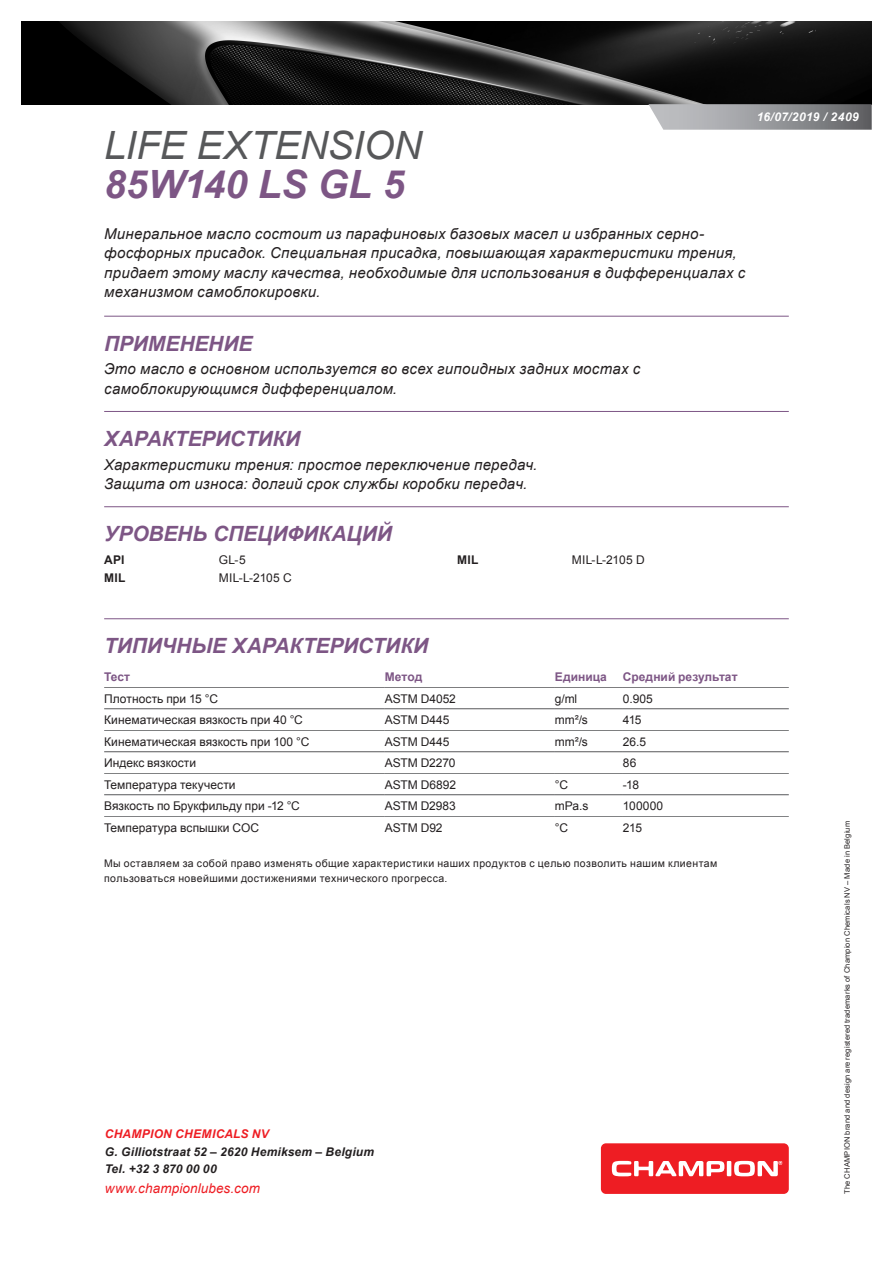
<style>
.page{position:relative;width:893px;height:1263px;background:#fff}
.page>*{position:absolute;margin:0;border:0;box-sizing:border-box;transform-origin:0 0}
.t1{font:italic 39px "Arial";letter-spacing:-.005em;color:#57585a}
.t2{font:italic 700 39px "Arial";color:#7d5685}
.t3{font:italic 700 21px "Arial";letter-spacing:-.005em;color:#7d5685}
.t4{font:italic 15px/19.5px "Arial";letter-spacing:.02em;color:#231f20}
.t5{font:italic 13.5px "Arial";letter-spacing:.01em;color:#ee1d23}
.t6{font:12px "Arial";letter-spacing:.005em;color:#231f20}
.t7{font:italic 700 12px/16.2px "Arial";letter-spacing:.015em;color:#231f20}
.t8{font:700 12px "Arial";color:#7d5685}
.t9{font:italic 700 12px "Arial";letter-spacing:.025em;color:#ee1d23}
.t10{font:italic 700 12px "Arial";letter-spacing:.035em;color:#fff}
.t11{font:700 12px "Arial";letter-spacing:.02em;color:#231f20}
.t12{font:12px "Arial";letter-spacing:-.015em;color:#231f20}
.t13{font:10.5px/15px "Arial";letter-spacing:.04em;color:#231f20}
.t14{font:7.5px "Arial";letter-spacing:.02em;color:#231f20}
</style>
<div class="page">
<img style="left:21px;top:21px;width:851px;height:83px">
<svg style="left:648px;top:104px;width:224px;height:26px;background:#999b9e"></svg>
<div style="left:601px;top:1143px;width:188px;height:51px;background:#ee1d23;border-radius:5px"></div>
<svg style="left:612px;top:1161px;width:112px;height:15px"></svg>
<hr style="left:727px;top:1161px;width:4px;height:15px;background:#fff">
<svg style="left:734px;top:1161px;width:48px;height:15px"></svg>
<hr style="left:104px;top:316px;width:685px;height:1px;background:#7d5685">
<hr style="left:104px;top:411px;width:685px;height:1px;background:#7d5685">
<hr style="left:104px;top:506px;width:685px;height:1px;background:#7d5685">
<hr style="left:104px;top:618px;width:685px;height:1px;background:#7d5685">
<hr style="left:104px;top:687px;width:281px;height:1px;background:#57585a">
<hr style="left:385px;top:687px;width:170px;height:1px;background:#57585a">
<hr style="left:555px;top:687px;width:68px;height:1px;background:#57585a">
<hr style="left:623px;top:687px;width:166px;height:1px;background:#57585a">
<hr style="left:104px;top:709px;width:281px;height:1px;background:#57585a">
<hr style="left:385px;top:709px;width:170px;height:1px;background:#57585a">
<hr style="left:555px;top:709px;width:68px;height:1px;background:#57585a">
<hr style="left:623px;top:709px;width:166px;height:1px;background:#57585a">
<hr style="left:104px;top:730px;width:281px;height:1px;background:#57585a">
<hr style="left:385px;top:730px;width:170px;height:1px;background:#57585a">
<hr style="left:555px;top:730px;width:68px;height:1px;background:#57585a">
<hr style="left:623px;top:730px;width:166px;height:1px;background:#57585a">
<hr style="left:104px;top:752px;width:281px;height:1px;background:#57585a">
<hr style="left:385px;top:752px;width:170px;height:1px;background:#57585a">
<hr style="left:555px;top:752px;width:68px;height:1px;background:#57585a">
<hr style="left:623px;top:752px;width:166px;height:1px;background:#57585a">
<hr style="left:104px;top:773px;width:281px;height:1px;background:#57585a">
<hr style="left:385px;top:773px;width:170px;height:1px;background:#57585a">
<hr style="left:555px;top:773px;width:68px;height:1px;background:#57585a">
<hr style="left:623px;top:773px;width:166px;height:1px;background:#57585a">
<hr style="left:104px;top:795px;width:281px;height:1px;background:#57585a">
<hr style="left:385px;top:795px;width:170px;height:1px;background:#57585a">
<hr style="left:555px;top:795px;width:68px;height:1px;background:#57585a">
<hr style="left:623px;top:795px;width:166px;height:1px;background:#57585a">
<hr style="left:104px;top:816px;width:281px;height:1px;background:#57585a">
<hr style="left:385px;top:816px;width:170px;height:1px;background:#57585a">
<hr style="left:555px;top:816px;width:68px;height:1px;background:#57585a">
<hr style="left:623px;top:816px;width:166px;height:1px;background:#57585a">
<h1 class="t1" style="left:104px;top:120px;width:319px">LIFE EXTENSION</h1>
<h1 class="t2" style="left:104px;top:158px;width:302px">85W140 LS GL 5</h1>
<p class="t4" style="left:104px;top:224px;width:643px">Минеральное масло состоит из парафиновых базовых масел и избранных серно&shy;фосфорных присадок. Специальная присадка, повышающая характеристики трения, придает этому маслу качества, необходимые для использования в дифференциалах с механизмом самоблокировки.</p>
<h2 class="t3" style="left:104px;top:329px;width:150px">ПРИМЕНЕНИЕ</h2>
<p class="t4" style="left:104px;top:359px;width:538px">Это масло в основном используется во всех гипоидных задних мостах с самоблокирующимся дифференциалом.</p>
<h2 class="t3" style="left:104px;top:424px;width:198px">ХАРАКТЕРИСТИКИ</h2>
<p class="t4" style="left:104px;top:455px;width:435px">Характеристики трения: простое переключение передач.<br>Защита от износа: долгий срок службы коробки передач.</p>
<h2 class="t3" style="left:104px;top:520px;width:289px">УРОВЕНЬ СПЕЦИФИКАЦИЙ</h2>
<p class="t11" style="left:104px;top:552px;width:22px">API</p>
<p class="t6" style="left:219px;top:552px;width:28px">GL-5</p>
<p class="t11" style="left:104px;top:569px;width:23px">MIL</p>
<p class="t6" style="left:219px;top:569px;width:74px">MIL-L-2105 C</p>
<p class="t11" style="left:457px;top:552px;width:23px">MIL</p>
<p class="t6" style="left:572px;top:552px;width:74px">MIL-L-2105 D</p>
<p class="t10" style="left:757px;top:109px;width:104px">16/07/2019 / 2409</p>
<h2 class="t3" style="left:104px;top:632px;width:326px">ТИПИЧНЫЕ ХАРАКТЕРИСТИКИ</h2>
<p class="t8" style="left:104px;top:669px;width:27px">Тест</p>
<p class="t8" style="left:385px;top:669px;width:39px">Метод</p>
<p class="t8" style="left:555px;top:669px;width:54px">Единица</p>
<p class="t8" style="left:623px;top:669px;width:116px">Средний результат</p>
<p class="t6" style="left:104px;top:690px;width:115px">Плотность при 15 °C</p>
<p class="t6" style="left:385px;top:690px;width:73px">ASTM D4052</p>
<p class="t6" style="left:555px;top:690px;width:24px">g/ml</p>
<p class="t6" style="left:623px;top:690px;width:31px">0.905</p>
<p class="t6" style="left:104px;top:712px;width:200px">Кинематическая вязкость при 40 °C</p>
<p class="t6" style="left:385px;top:712px;width:66px">ASTM D445</p>
<p class="t6" style="left:555px;top:712px;width:34px">mm²/s</p>
<p class="t6" style="left:623px;top:712px;width:20px">415</p>
<p class="t6" style="left:104px;top:733px;width:207px">Кинематическая вязкость при 100 °C</p>
<p class="t6" style="left:385px;top:733px;width:66px">ASTM D445</p>
<p class="t6" style="left:555px;top:733px;width:34px">mm²/s</p>
<p class="t6" style="left:623px;top:733px;width:25px">26.5</p>
<p class="t6" style="left:104px;top:755px;width:94px">Индекс вязкости</p>
<p class="t12" style="left:385px;top:755px;width:72px">ASTM D2270</p>
<p class="t6" style="left:623px;top:755px;width:15px">86</p>
<p class="t6" style="left:104px;top:776px;width:133px">Температура текучести</p>
<p class="t6" style="left:385px;top:776px;width:73px">ASTM D6892</p>
<p class="t6" style="left:555px;top:776px;width:15px">°C</p>
<p class="t6" style="left:623px;top:776px;width:18px">-18</p>
<p class="t6" style="left:104px;top:798px;width:197px">Вязкость по Брукфильду при -12 °C</p>
<p class="t6" style="left:385px;top:798px;width:73px">ASTM D2983</p>
<p class="t6" style="left:555px;top:798px;width:35px">mPa.s</p>
<p class="t6" style="left:623px;top:798px;width:42px">100000</p>
<p class="t6" style="left:104px;top:819px;width:156px">Температура вспышки COC</p>
<p class="t6" style="left:385px;top:819px;width:59px">ASTM D92</p>
<p class="t6" style="left:555px;top:819px;width:15px">°C</p>
<p class="t6" style="left:623px;top:819px;width:21px">215</p>
<p class="t13" style="left:104px;top:856px;width:615px">Мы оставляем за собой право изменять общие характеристики наших продуктов с целью позволить нашим клиентам пользоваться новейшими достижениями технического прогресса.</p>
<p class="t9" style="left:105px;top:1125px;width:165px">CHAMPION CHEMICALS NV</p>
<p class="t7" style="left:105px;top:1144px;width:271px">G. Gilliotstraat 52 – 2620 Hemiksem – Belgium<br>Tel. +32 3 870 00 00</p>
<p class="t5" style="left:105px;top:1179px;width:157px">www.championlubes.com</p>
<p class="t14" style="left:842px;top:1194px;width:374px;rotate:-90deg">The CHAMPION brand and design are registered trademarks of Champion Chemicals NV – Made in Belgium</p>
</div>
